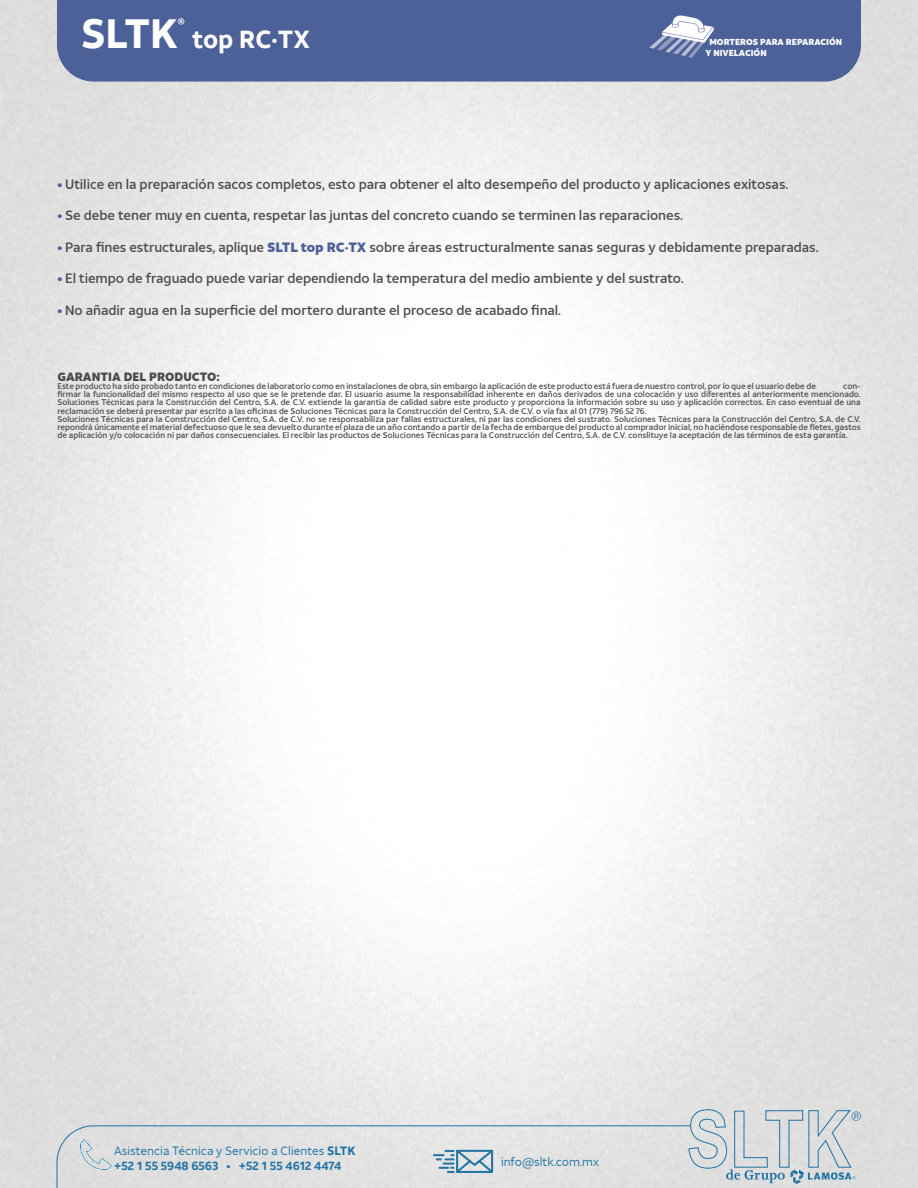
<style>
.page{position:relative;width:918px;height:1188px;background:#fff}
.page>*{position:absolute;margin:0;border:0;box-sizing:border-box;transform-origin:0 0}
.t1{font:700 40.8px "ATT Aleck Sans";color:#fff}
.t2{font:700 24.6px "ATT Aleck Sans";color:#fff}
.t3{font:500 13.5px "ATT Aleck Sans";letter-spacing:-.005em;color:#4a4a4a}
.t4{font:12px/14.4px "ATT Aleck Sans";color:#2274a5}
.t5{font:900 12px "ATT Aleck Sans";color:#4a4a4a}
.t6{font:700 11.4px "ATT Aleck Sans";color:#fff}
.t7{font:900 8.7px/10.5px "ATT Aleck Sans";color:#fff}
.t8{font:500 8.25px/8.2px "ATT Aleck Sans";color:#4a4a4a}
.s1{font-weight:900;color:#4d6199}
.s2{font-weight:700}
</style>
<div class="page">
<svg style="left:56px;top:1109px;width:805px;height:79px;background:#d8dcde"></svg>
<div style="left:57px;top:0;width:804px;height:82px;background:#4d6199"></div>
<img style="left:650px;top:15px;width:63px;height:43px">
<h1 class="t1" style="left:81px;top:7px;width:99px">SLTK</h1>
<h3 class="t6" style="left:178px;top:16px;width:8px">®</h3>
<h2 class="t2" style="left:192px;top:24px;width:119px">top RC·TX</h2>
<p class="t7" style="left:705px;top:37px;width:138px;text-indent:4px">MORTEROS PARA REPARACIÓN<br>Y NIVELACIÓN</p>
<h3 class="t3" style="left:57px;top:175px;width:733px"><span class="s1">•</span> Utilice en la preparación sacos completos, esto para obtener el alto desempeño del producto y aplicaciones exitosas.</h3>
<h3 class="t3" style="left:57px;top:207px;width:627px"><span class="s1">•</span> Se debe tener muy en cuenta, respetar las juntas del concreto cuando se terminen las reparaciones.</h3>
<h3 class="t3" style="left:57px;top:238px;width:763px"><span class="s1">•</span> Para fines estructurales, aplique <span class="s1">SLTL top RC·TX</span> sobre áreas estructuralmente sanas seguras y debidamente preparadas.</h3>
<h3 class="t3" style="left:57px;top:270px;width:628px"><span class="s1">•</span> El tiempo de fraguado puede variar dependiendo la temperatura del medio ambiente y del sustrato.</h3>
<h3 class="t3" style="left:57px;top:301px;width:505px"><span class="s1">•</span> No añadir agua en la superficie del mortero durante el proceso de acabado final.</h3>
<h3 class="t5" style="left:57px;top:369px;width:164px">GARANTIA DEL PRODUCTO:</h3>
<p class="t8" style="left:57px;top:382px;width:760px">Este producto ha sido probado tanto en condiciones de laboratorio como en instalaciones de obra, sin embargo la aplicación de este producto está fuera de nuestro control, por lo que el usuario debe de</p>
<p class="t8" style="left:57px;top:382px;width:805px;text-indent:786px">con&shy;firmar la funcionalidad del mismo respecto al uso que se le pretende dar. El usuario asume la responsabilidad inherente en daños derivados de una colocación y uso diferentes al anteriormente mencionado.<br>Soluciones Técnicas para la Construcción del Centro, S.A. de C.V. extiende la garantia de calidad sabre este producto y proporciona la información sobre su uso y aplicación correctos. En caso eventual de una reclamación se deberá presentar par escrito a las oficinas de Soluciones Técnicas para la Construcción del Centro, S.A. de C.V. o vía fax al 01 (779) 796 52 76.<br>Soluciones Técnicas para la Construcción del Centro, S.A. de C.V. no se responsabiliza par fallas estructurales, ni par las condiciones del sustrato. Soluciones Técnicas para la Construcción del Centro, S.A. de C.V. repondrá únicamente el material defectuoso que le sea devuelto durante el plaza de un año contando a partir de la fecha de embarque del producto al comprador inicial, no haciéndose responsable de fletes, gastos de aplicación y/o colocación ni par daños consecuenciales. El recibir las productos de Soluciones Técnicas para la Construcción del Centro, S.A. de C.V. conslituye la aceptación de las términos de esta garantía.</p>
<h3 class="t4" style="left:114px;top:1144px;width:243px">Asistencia Técnica y Servicio a Clientes <span class="s2">SLTK +52 1 55 5948 6563 • +52 1 55 4612 4474</span></h3>
<h3 class="t4" style="left:501px;top:1154px;width:100px">info@sltk.com.mx</h3>
</div>
